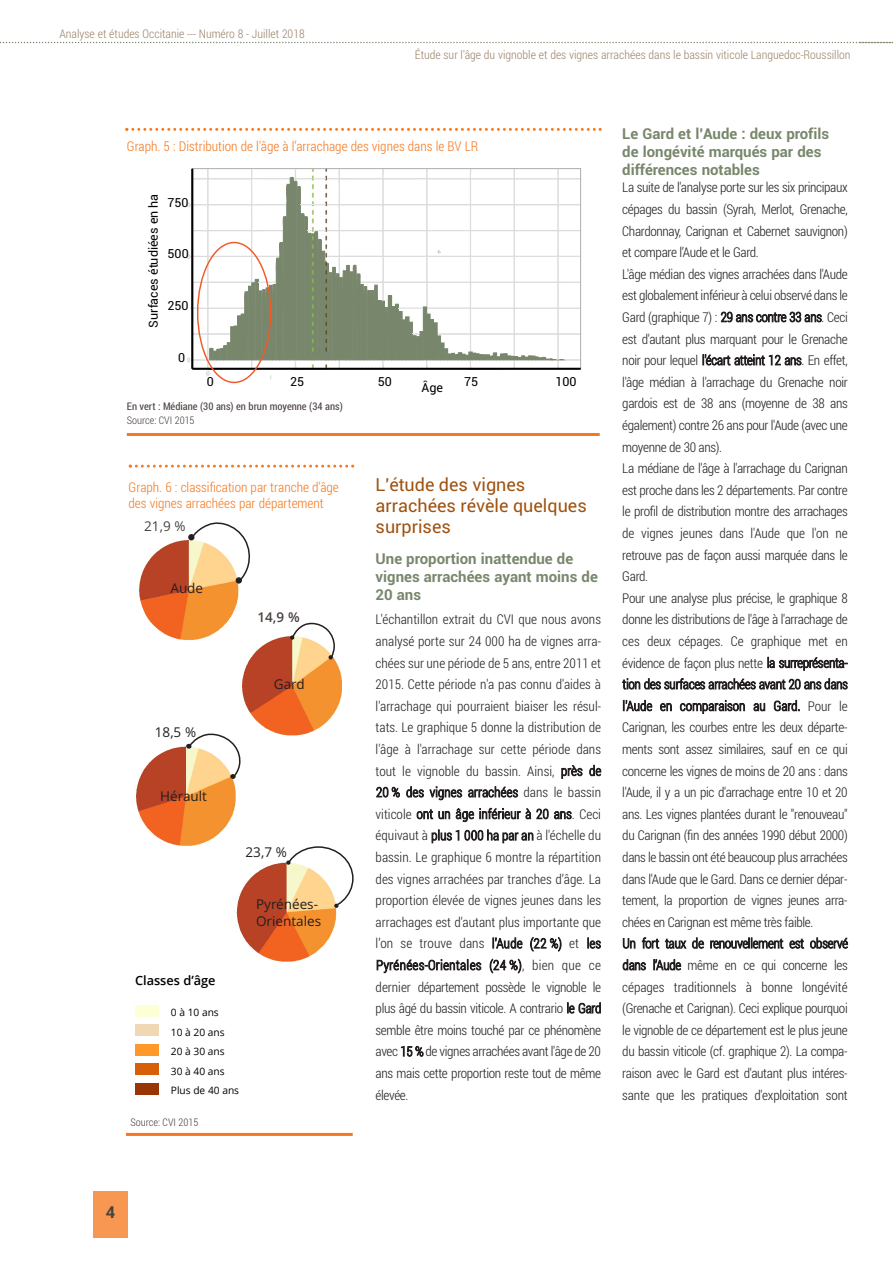
<style>
.page{position:relative;width:893px;height:1263px;background:#fff}
.page>*{position:absolute;margin:0;border:0;box-sizing:border-box;transform-origin:0 0}
.t1{font:18px/21px "Roboto";color:#9f5210}
.t2{font:700 16.5px "Roboto";color:#49413e}
.t3{font:700 15px/18px "Roboto";color:#78876c}
.t4{font:300 13.5px/21.6px "Roboto Condensed";letter-spacing:-.025em;color:#231f20;text-align:justify}
.t5{font:300 13.5px/16.5px "Roboto Condensed";color:#f47921}
.t6{font:13.5px/16.4px "Open Sans";color:#231f20}
.t7{font:13.5px "Open Sans";color:#49413e}
.t8{font:600 13.5px "Open Sans";color:#49413e}
.t9{font:600 12.75px "Open Sans";color:#000}
.t10{font:12.45px "Roboto";color:#000}
.t11{font:300 12px "Roboto Condensed";color:#9b866b}
.t12{font:10.5px "Roboto Condensed";color:#49413e}
.t13{font:300 10.5px "Roboto Condensed";color:#49413e}
.t14{font:10.2px/19.5px "Open Sans";color:#000}
</style>
<div class="page">
<div style="left:94px;top:1191px;width:34px;height:46px;background:#f79752"></div>
<svg style="left:0;top:42px;width:893px;height:1px"></svg>
<svg style="left:129px;top:465px;width:225px;height:3px"></svg>
<hr style="left:126px;top:1133px;width:227px;height:3px;background:#f47921">
<svg style="left:125px;top:128px;width:477px;height:3px"></svg>
<hr style="left:127px;top:433px;width:473px;height:3px;background:#f47921">
<svg style="left:187px;top:169px;width:394px;height:210px"></svg>
<img style="left:242px;top:636px;width:100px;height:100px">
<img style="left:236px;top:863px;width:100px;height:99px">
<img style="left:136px;top:746px;width:100px;height:100px">
<div style="left:135px;top:1005px;width:24px;height:11px;background:#fdffd4"></div>
<div style="left:135px;top:1025px;width:24px;height:11px;background:#f0d8b5"></div>
<div style="left:135px;top:1044px;width:24px;height:11px;background:#fd9829"></div>
<div style="left:135px;top:1064px;width:24px;height:11px;background:#d85f09"></div>
<div style="left:135px;top:1083px;width:24px;height:11px;background:#993505"></div>
<svg style="left:283px;top:846px;width:71px;height:65px"></svg>
<img style="left:139px;top:540px;width:100px;height:101px">
<svg style="left:290px;top:622px;width:46px;height:37px"></svg>
<svg style="left:186px;top:733px;width:55px;height:46px"></svg>
<svg style="left:188px;top:522px;width:63px;height:62px"></svg>
<p class="t11" style="left:60px;top:27px;width:247px">Analyse et études Occitanie --- Numéro 8 - Juillet 2018</p>
<p class="t11" style="left:415px;top:48px;width:437px">Étude sur l'âge du vignoble et des vignes arrachées dans le bassin viticole Languedoc-Roussillon</p>
<p class="t5" style="left:127px;top:138px;width:353px">Graph. 5 : Distribution de l'âge à l’arrachage des vignes dans le BV LR</p>
<p class="t10" style="left:146px;top:328px;width:136px;rotate:-90deg">Surfaces étudiées en ha</p>
<p class="t10" style="left:168px;top:196px;width:22px">750</p>
<p class="t10" style="left:168px;top:247px;width:23px">500</p>
<p class="t10" style="left:168px;top:298px;width:23px">250</p>
<p class="t10" style="left:178px;top:350px;width:9px">0</p>
<p class="t10" style="left:207px;top:374px;width:9px">0</p>
<p class="t10" style="left:290px;top:374px;width:15px">25</p>
<p class="t10" style="left:378px;top:374px;width:16px">50</p>
<p class="t10" style="left:464px;top:374px;width:15px">75</p>
<p class="t10" style="left:555px;top:374px;width:23px">100</p>
<p class="t10" style="left:421px;top:381px;width:23px">Âge</p>
<p class="t12" style="left:127px;top:401px;width:217px">En vert : Médiane (30 ans) en brun moyenne (34 ans)</p>
<p class="t13" style="left:127px;top:415px;width:69px">Source: CVI 2015</p>
<p class="t5" style="left:129px;top:479px;width:212px">Graph. 6 : classification par tranche d'âge des vignes arrachées par département</p>
<p class="t7" style="left:144px;top:518px;width:43px">21,9 %</p>
<p class="t6" style="left:170px;top:580px;width:34px">Aude</p>
<p class="t6" style="left:155px;top:724px;width:43px">18,5 %</p>
<p class="t6" style="left:160px;top:788px;width:48px">Hérault</p>
<p class="t8" style="left:257px;top:609px;width:44px">14,9 %</p>
<p class="t6" style="left:274px;top:676px;width:32px">Gard</p>
<p class="t6" style="left:246px;top:844px;width:43px">23,7 %</p>
<p class="t6" style="left:256px;top:896px;width:66px">Pyrénées-<br>Orientales</p>
<p class="t9" style="left:135px;top:972px;width:82px">Classes d’âge</p>
<p class="t14" style="left:171px;top:1002px;width:70px">0 à 10 ans<br>10 à 20 ans<br>20 à 30 ans<br>30 à 40 ans<br>Plus de 40 ans</p>
<p class="t13" style="left:131px;top:1116px;width:69px">Source: CVI 2015</p>
<h1 class="t1" style="left:376px;top:475px;width:213px">L'étude des vignes arrachées révèle quelques surprises</h1>
<p class="t3" style="left:376px;top:550px;width:224px">Une proportion inattendue de vignes arrachées ayant moins de<br>20 ans</p>
<p class="t4" style="left:376px;top:609px;width:227px">L'échantillon extrait du CVI que nous avons analysé porte sur 24 000 ha de vignes arra&shy;chées sur une période de 5 ans, entre 2011 et 2015. Cette période n'a pas connu d'aides à l'arrachage qui pourraient biaiser les résul&shy;tats. Le graphique 5 donne la distribution de l'âge à l'arrachage sur cette période dans tout le vignoble du bassin. Ainsi, près de 20 % des vignes arrachées dans le bassin viticole ont un âge inférieur à 20 ans. Ceci équivaut à plus 1 000 ha par an à l'échelle du bassin. Le graphique 6 montre la répartition des vignes arrachées par tranches d’âge. La proportion élevée de vignes jeunes dans les arrachages est d'autant plus importante que l’on se trouve dans l'Aude (22 %) et les Pyrénées-Orientales (24 %), bien que ce dernier département possède le vignoble le plus âgé du bassin viticole. A contrario le Gard semble être moins touché par ce phénomène avec 15 %de vignes arrachées avant l'âge de 20 ans mais cette proportion reste tout de même élevée.</p>
<p class="t3" style="left:622px;top:125px;width:208px">Le Gard et l'Aude : deux profils de longévité marqués par des différences notables</p>
<p class="t4" style="left:622px;top:177px;width:227px;text-align:left">La suite de l'analyse porte sur les six principaux cépages du bassin (Syrah, Merlot, Grenache, Chardonnay, Carignan et Cabernet sauvignon) et compare l’Aude et le Gard.<br>L'âge médian des vignes arrachées dans l'Aude est globalement inférieur à celui observé dans le Gard (graphique 7) : 29 ans contre 33 ans. Ceci est d'autant plus marquant pour le Grenache noir pour lequel l'écart atteint 12 ans. En effet, l'âge médian à l'arrachage du Grenache noir gardois est de 38 ans (moyenne de 38 ans également) contre 26 ans pour l'Aude (avec une moyenne de 30 ans).<br>La médiane de l'âge à l'arrachage du Carignan est proche dans les 2 départements. Par contre le profil de distribution montre des arrachages de vignes jeunes dans l'Aude que l'on ne retrouve pas de façon aussi marquée dans le Gard.<br>Pour une analyse plus précise, le graphique 8 donne les distributions de l'âge à l'arrachage de ces deux cépages. Ce graphique met en évidence de façon plus nette la surreprésenta&shy;tion des surfaces arrachées avant 20 ans dans l'Aude en comparaison au Gard. Pour le Carignan, les courbes entre les deux départe&shy;ments sont assez similaires, sauf en ce qui concerne les vignes de moins de 20 ans : dans l'Aude, il y a un pic d'arrachage entre 10 et 20 ans. Les vignes plantées durant le "renouveau" du Carignan (fin des années 1990 début 2000) dans le bassin ont été beaucoup plus arrachées dans l'Aude que le Gard. Dans ce dernier dépar&shy;tement, la proportion de vignes jeunes arra&shy;chées en Carignan est même très faible.<br>Un fort taux de renouvellement est observé dans l’Aude même en ce qui concerne les cépages traditionnels à bonne longévité (Grenache et Carignan). Ceci explique pourquoi le vignoble de ce département est le plus jeune du bassin viticole (cf. graphique 2). La compa&shy;raison avec le Gard est d'autant plus intéres&shy;sante que les pratiques d'exploitation sont</p>
<p class="t2" style="left:106px;top:1203px;width:11px">4</p>
</div>
